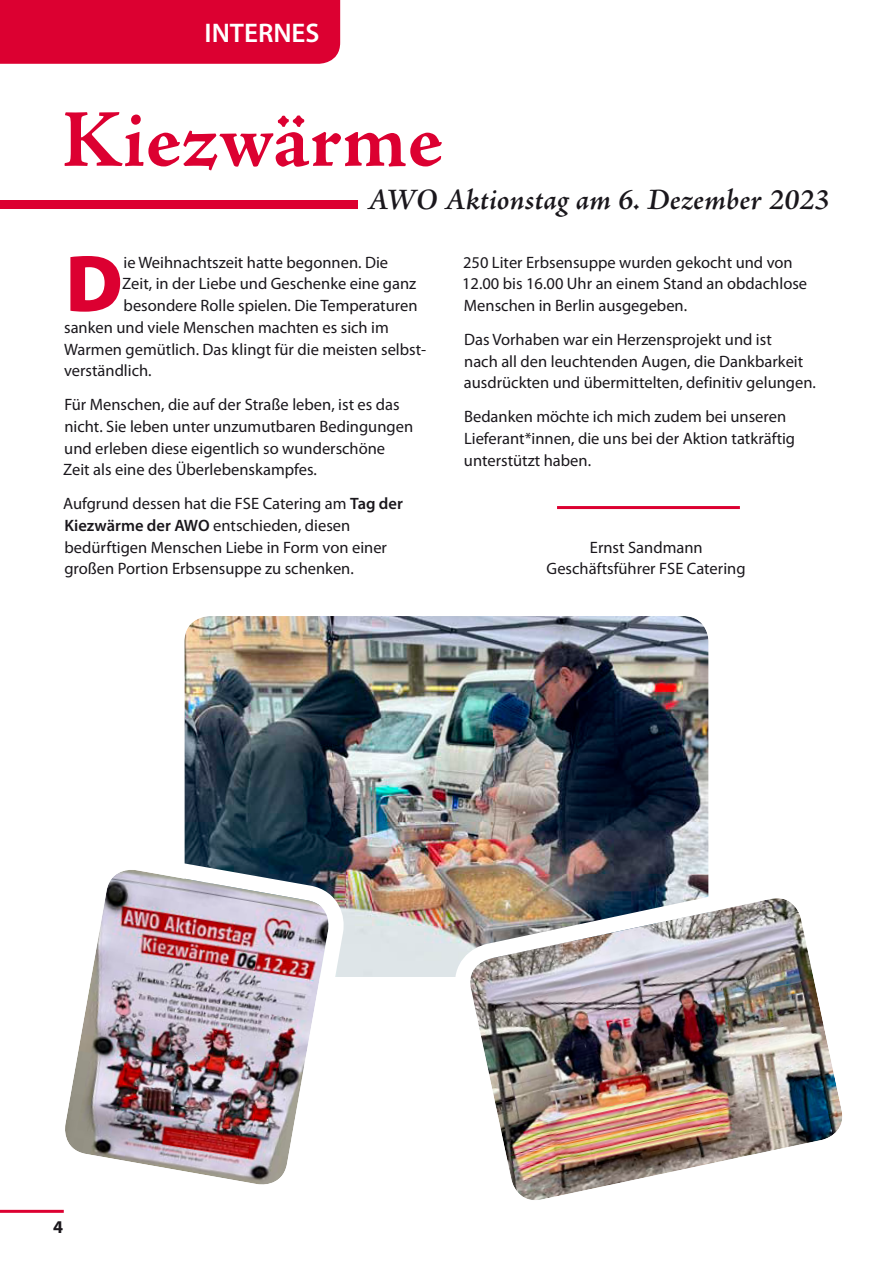
<style>
.page{position:relative;width:893px;height:1263px;background:#fff}
.page>*{position:absolute;margin:0;border:0;box-sizing:border-box;transform-origin:0 0}
.t1{font:700 82.5px "Adobe Jenson Pro";letter-spacing:.005em;color:#dc0031}
.t2{font:900 81px "Myriad Pro";color:#dc0031}
.t3{font:italic 600 30px "Adobe Jenson Pro";letter-spacing:.005em;color:#1a171c}
.t4{font:600 27px "Myriad Pro";color:#fff}
.t5{font:16.5px/21.8px "Myriad Pro";color:#1a171c}
.s1{font-weight:600}
</style>
<div class="page">
<hr style="left:0;top:1210px;width:64px;height:3px;background:#dc0031">
<div style="left:0;top:0;width:340px;height:64px;background:#dc0031"></div>
<hr style="left:557px;top:506px;width:183px;height:3px;background:#dc0031">
<div style="left:0;top:200px;width:358px;height:8px;background:#dc0031"></div>
<img style="left:184px;top:616px;width:525px;height:361px;border-radius:26px">
<div style="left:169px;top:601px;width:555px;height:391px;border:15px solid #fff;border-radius:33px"></div>
<img style="left:458px;top:886px;width:384px;height:314px">
<img style="left:38px;top:845px;width:317px;height:366px">
<h3 class="t4" style="left:205px;top:19px;width:116px">INTERNES</h3>
<h1 class="t1" style="left:62px;top:108px;width:383px">Kiezwärme</h1>
<h3 class="t3" style="left:368px;top:187px;width:463px">AWO Aktionstag am 6. Dezember 2023</h3>
<h2 class="t2" style="left:65px;top:241px;width:59px">D</h2>
<p class="t5" style="left:124px;top:252px;width:266px">ie Weihnachtszeit hatte begonnen. Die</p>
<p class="t5" style="left:122px;top:274px;width:295px">Zeit, in der Liebe und Geschenke eine ganz</p>
<p class="t5" style="left:124px;top:295px;width:295px">besondere Rolle spielen. Die Temperaturen</p>
<p class="t5" style="left:64px;top:317px;width:326px">sanken und viele Menschen machten es sich im</p>
<p class="t5" style="left:64px;top:339px;width:364px">Warmen gemütlich. Das klingt für die meisten selbst-</p>
<p class="t5" style="left:64px;top:361px;width:89px">verständlich.</p>
<p class="t5" style="left:63px;top:394px;width:351px">Für Menschen, die auf der Straße leben, ist es das nicht. Sie leben unter unzumutbaren Bedingungen und erleben diese eigentlich so wunderschöne Zeit als eine des Überlebenskampfes.</p>
<p class="t5" style="left:63px;top:493px;width:341px">Aufgrund dessen hat die FSE Catering am <span class="s1">Tag der Kiezwärme der AWO</span> entschieden, diesen bedürftigen Menschen Liebe in Form von einer großen Portion Erbsensuppe zu schenken.</p>
<p class="t5" style="left:462px;top:252px;width:347px">250 Liter Erbsensuppe wurden gekocht und von<br>12.00 bis 16.00 Uhr an einem Stand an obdachlose<br>Menschen in Berlin ausgegeben.</p>
<p class="t5" style="left:464px;top:329px;width:354px">Das Vorhaben war ein Herzensprojekt und ist<br>nach all den leuchtenden Augen, die Dankbarkeit ausdrückten und übermittelten, definitiv gelungen.</p>
<p class="t5" style="left:464px;top:406px;width:333px">Bedanken möchte ich mich zudem bei unseren<br>Lieferant*innen, die uns bei der Aktion tatkräftig unterstützt haben.</p>
<p class="t5" style="left:547px;top:537px;width:200px;text-align:center">Ernst Sandmann<br>Geschäftsführer FSE Catering</p>
</div>
